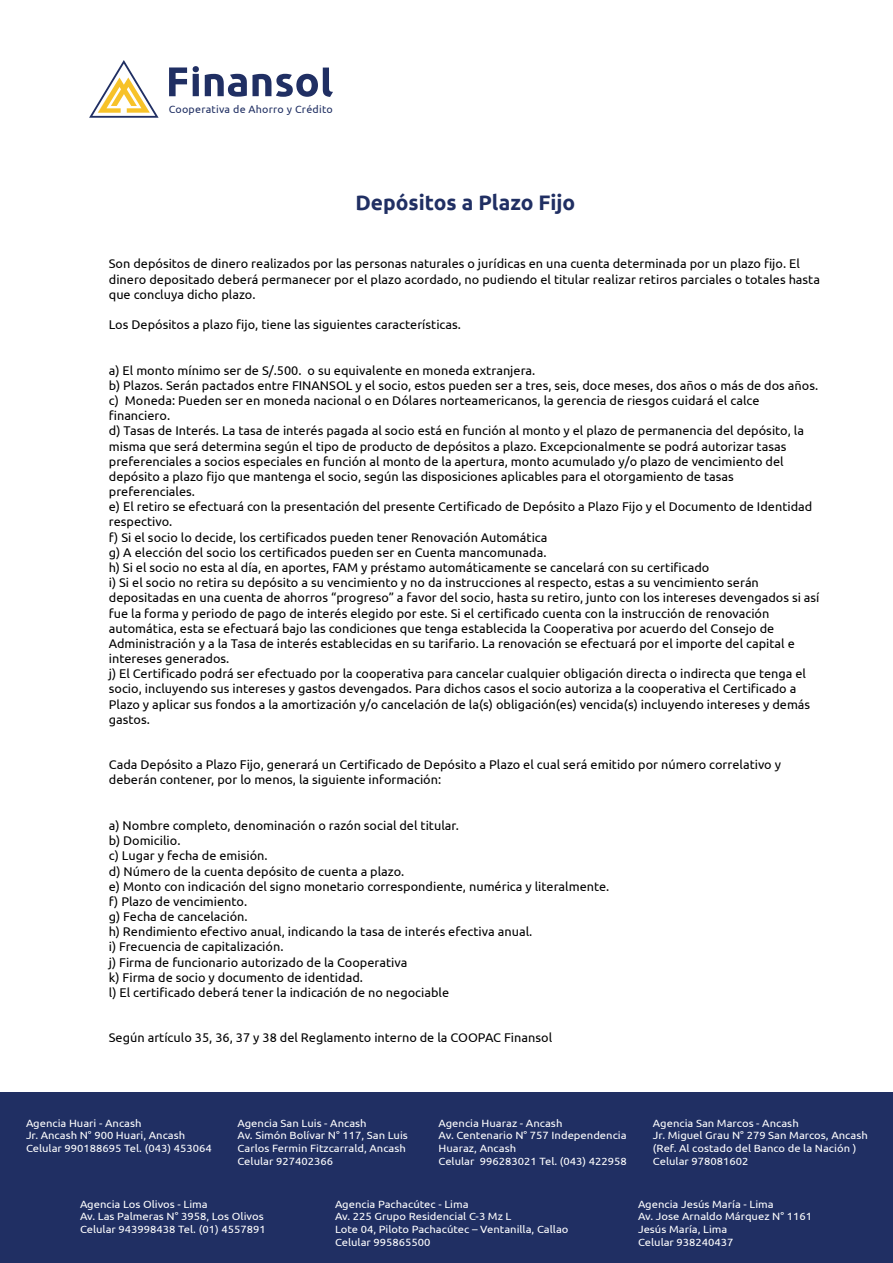
<style>
.page{position:relative;width:893px;height:1263px;background:#fff}
.page>*{position:absolute;margin:0;border:0;box-sizing:border-box;transform-origin:0 0}
.t1{font:700 21px "Ubuntu";color:#202f63}
.t2{font:12.6px/15.1px "Ubuntu";color:#000001}
.t3{font:10.65px "Ubuntu";letter-spacing:.02em;color:#202f63}
.t4{font:10.5px/12.6px "Ubuntu";color:#fff;scale:1.06 1}
</style>
<div class="page">
<svg style="left:169px;top:67px;width:18px;height:29px"></svg>
<svg style="left:193px;top:66px;width:6px;height:30px"></svg>
<svg style="left:205px;top:68px;width:128px;height:29px"></svg>
<svg style="left:89px;top:60px;width:70px;height:58px"></svg>
<div style="left:0;top:1092px;width:893px;height:171px;background:#202f63"></div>
<p class="t3" style="left:169px;top:103px;width:165px">Cooperativa de Ahorro y Crédito</p>
<h1 class="t1" style="left:355px;top:189px;width:221px">Depósitos a Plazo Fijo</h1>
<p class="t2" style="left:109px;top:256px;width:713px">Son depósitos de dinero realizados por las personas naturales o jurídicas en una cuenta determinada por un plazo fijo. El dinero depositado deberá permanecer por el plazo acordado, no pudiendo el titular realizar retiros parciales o totales hasta que concluya dicho plazo.</p>
<p class="t2" style="left:109px;top:317px;width:354px">Los Depósitos a plazo fijo, tiene las siguientes características.</p>
<p class="t2" style="left:109px;top:362px;width:712px">a) El monto mínimo ser de S/.500. o su equivalente en moneda extranjera.<br>b) Plazos. Serán pactados entre FINANSOL y el socio, estos pueden ser a tres, seis, doce meses, dos años o más de dos años. c) Moneda: Pueden ser en moneda nacional o en Dólares norteamericanos, la gerencia de riesgos cuidará el calce financiero.<br>d) Tasas de Interés. La tasa de interés pagada al socio está en función al monto y el plazo de permanencia del depósito, la misma que será determina según el tipo de producto de depósitos a plazo. Excepcionalmente se podrá autorizar tasas preferenciales a socios especiales en función al monto de la apertura, monto acumulado y/o plazo de vencimiento del depósito a plazo fijo que mantenga el socio, según las disposiciones aplicables para el otorgamiento de tasas preferenciales.<br>e) El retiro se efectuará con la presentación del presente Certificado de Depósito a Plazo Fijo y el Documento de Identidad respectivo.<br>f) Si el socio lo decide, los certificados pueden tener Renovación Automática<br>g) A elección del socio los certificados pueden ser en Cuenta mancomunada.<br>h) Si el socio no esta al día, en aportes, FAM y préstamo automáticamente se cancelará con su certificado<br>i) Si el socio no retira su depósito a su vencimiento y no da instrucciones al respecto, estas a su vencimiento serán depositadas en una cuenta de ahorros “progreso” a favor del socio, hasta su retiro, junto con los intereses devengados si así fue la forma y periodo de pago de interés elegido por este. Si el certificado cuenta con la instrucción de renovación automática, esta se efectuará bajo las condiciones que tenga establecida la Cooperativa por acuerdo del Consejo de Administración y a la Tasa de interés establecidas en su tarifario. La renovación se efectuará por el importe del capital e intereses generados.<br>j) El Certificado podrá ser efectuado por la cooperativa para cancelar cualquier obligación directa o indirecta que tenga el socio, incluyendo sus intereses y gastos devengados. Para dichos casos el socio autoriza a la cooperativa el Certificado a Plazo y aplicar sus fondos a la amortización y/o cancelación de la(s) obligación(es) vencida(s) incluyendo intereses y demás gastos.</p>
<p class="t2" style="left:109px;top:757px;width:674px">Cada Depósito a Plazo Fijo, generará un Certificado de Depósito a Plazo el cual será emitido por número correlativo y deberán contener, por lo menos, la siguiente información:</p>
<p class="t2" style="left:109px;top:818px;width:502px">a) Nombre completo, denominación o razón social del titular.<br>b) Domicilio.<br>c) Lugar y fecha de emisión.<br>d) Número de la cuenta depósito de cuenta a plazo.<br>e) Monto con indicación del signo monetario correspondiente, numérica y literalmente. f) Plazo de vencimiento.<br>g) Fecha de cancelación.<br>h) Rendimiento efectivo anual, indicando la tasa de interés efectiva anual.<br>i) Frecuencia de capitalización.<br>j) Firma de funcionario autorizado de la Cooperativa<br>k) Firma de socio y documento de identidad.<br>l) El certificado deberá tener la indicación de no negociable</p>
<p class="t2" style="left:109px;top:1030px;width:445px">Según artículo 35, 36, 37 y 38 del Reglamento interno de la COOPAC Finansol</p>
<p class="t4" style="left:26px;top:1116px;width:177px">Agencia Huari - Ancash<br>Jr. Ancash N° 900 Huari, Ancash<br>Celular 990188695 Tel. (043) 453064</p>
<p class="t4" style="left:238px;top:1116px;width:162px">Agencia San Luis - Ancash<br>Av. Simón Bolívar N° 117, San Luis<br>Carlos Fermin Fitzcarrald, Ancash<br>Celular 927402366</p>
<p class="t4" style="left:439px;top:1116px;width:179px">Agencia Huaraz - Ancash<br>Av. Centenario N° 757 Independencia<br>Huaraz, Ancash<br>Celular 996283021 Tel. (043) 422958</p>
<p class="t4" style="left:653px;top:1116px;width:204px">Agencia San Marcos - Ancash<br>Jr. Miguel Grau N° 279 San Marcos, Ancash (Ref. Al costado del Banco de la Nación )<br>Celular 978081602</p>
<p class="t4" style="left:80px;top:1197px;width:177px">Agencia Los Olivos - Lima<br>Av. Las Palmeras N° 3958, Los Olivos<br>Celular 943998438 Tel. (01) 4557891</p>
<p class="t4" style="left:335px;top:1197px;width:222px">Agencia Pachacútec - Lima<br>Av. 225 Grupo Residencial C-3 Mz L<br>Lote 04, Piloto Pachacútec – Ventanilla, Callao<br>Celular 995865500</p>
<p class="t4" style="left:638px;top:1197px;width:166px">Agencia Jesús María - Lima<br>Av. Jose Arnaldo Márquez N° 1161<br>Jesús María, Lima<br>Celular 938240437</p>
</div>
